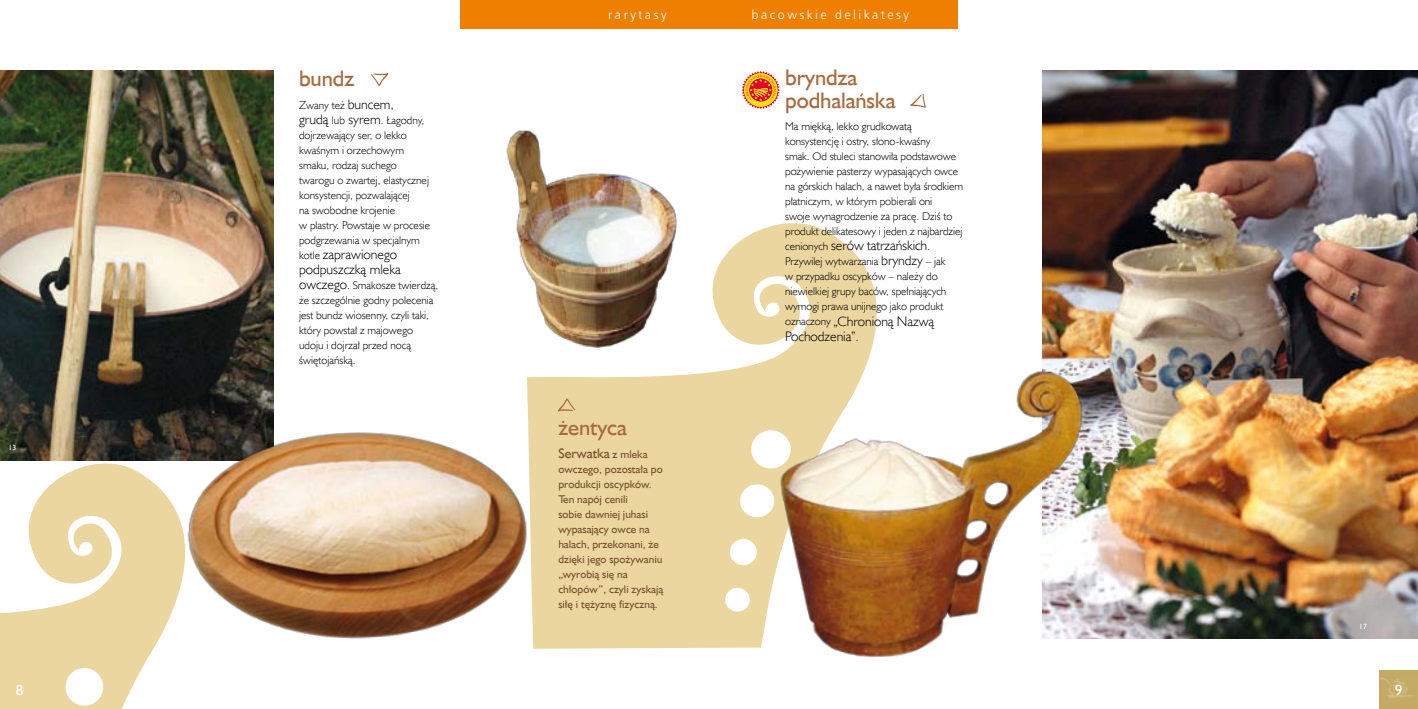
<style>
.page{position:relative;width:1418px;height:709px;background:#fff}
.page>*{position:absolute;margin:0;border:0;box-sizing:border-box;transform-origin:0 0}
.t1{font:22.5px/22.5px "Humanst 521 EU Normal";letter-spacing:-.005em;color:#a86a3d}
.t2{font:15px "Humanst 521 EU Normal";color:#fff}
.t3{font:13.75px/15px "Humanst 521 Lt EU Normal";letter-spacing:-.005em;color:#000}
.t4{font:13.75px "Humanst 521 EU Normal";color:#755430}
.t5{font:12.5px "Humnst 777 Lt EU Normal";letter-spacing:.2em;color:#fff}
.t6{font:11.25px/15px "Humanst 521 Lt EU Normal";letter-spacing:-.005em;color:#000}
.t7{font:11.25px/15px "Humanst 521 EU Normal";color:#755430}
.t8{font:7.5px "Humanst 521 EU Normal";color:#fff}
.s1{font-size:13.75px}
.s2{font-size:11.25px}
</style>
<div class="page">
<svg style="left:527px;top:223px;width:350px;height:425px;fill:#ecd69f"></svg>
<div style="left:751px;top:430px;width:39px;height:38px;background:#fff;border-radius:50%"></div>
<div style="left:740px;top:484px;width:34px;height:33px;background:#fff;border-radius:50%"></div>
<div style="left:729px;top:539px;width:28px;height:26px;background:#fff;border-radius:50%"></div>
<div style="left:725px;top:588px;width:24px;height:23px;background:#fff;border-radius:50%"></div>
<svg style="left:0;top:463px;width:152px;height:246px;fill:#ecd69f"></svg>
<div style="left:65px;top:668px;width:38px;height:37px;background:#fff;border-radius:50%"></div>
<div style="left:1378px;top:670px;width:39px;height:39px;background:#c3a964"></div>
<img style="left:1380px;top:677px;width:36px;height:21px">
<img style="left:1042px;top:71px;width:375px;height:567px">
<img style="left:0;top:71px;width:273px;height:390px">
<svg style="left:371px;top:73px;width:17px;height:13px"></svg>
<img style="left:506px;top:130px;width:174px;height:223px">
<img style="left:776px;top:340px;width:319px;height:318px">
<img style="left:152px;top:397px;width:392px;height:254px">
<svg style="left:558px;top:398px;width:17px;height:13px"></svg>
<svg style="left:910px;top:94px;width:15px;height:14px"></svg>
<div style="left:461px;top:0;width:248px;height:28px;background:#ee7f00"></div>
<div style="left:709px;top:0;width:248px;height:28px;background:#ee7f00"></div>
<svg style="left:741px;top:71px;width:39px;height:38px"></svg>
<p class="t8" style="left:9px;top:442px;width:9px">13</p>
<h1 class="t1" style="left:299px;top:67px;width:57px">bundz</h1>
<p class="t6" style="left:299px;top:97px;width:133px">Zwany też <span class="s1">buncem,<br>grudą</span> lub <span class="s1">syrem</span>. Łagodny, dojrzewający ser, o lekko kwaśnym i orzechowym smaku, rodzaj suchego twarogu o zwartej, elastycznej konsystencji, pozwalającej<br>na swobodne krojenie<br>w plastry. Powstaje w procesie podgrzewania w specjalnym</p>
<p class="t3" style="left:299px;top:246px;width:103px"><span class="s2">kotle</span> zaprawionego podpuszczką mleka</p>
<p class="t6" style="left:299px;top:277px;width:141px"><span class="s1">owczego</span>. Smakosze twierdzą, że szczególnie godny polecenia jest bundz wiosenny, czyli taki, który powstał z majowego udoju i dojrzał przed nocą świętojańską.</p>
<p class="t5" style="left:608px;top:7px;width:60px">rarytasy</p>
<p class="t5" style="left:751px;top:7px;width:159px">bacowskie delikatesy</p>
<h1 class="t1" style="left:558px;top:416px;width:70px">żentyca</h1>
<p class="t4" style="left:558px;top:445px;width:91px">Serwatka <span class="s2">z mleka</span></p>
<p class="t7" style="left:558px;top:461px;width:106px">owczego, pozostała po produkcji oscypków.<br>Ten napój cenili<br>sobie dawniej juhasi wypasający owce na halach, przekonani, że dzięki jego spożywaniu „wyrobią się na chłopów”, czyli zyskają siłę i tężyznę fizyczną.</p>
<h1 class="t1" style="left:785px;top:66px;width:112px">bryndza podhalańska</h1>
<p class="t6" style="left:785px;top:119px;width:179px">Ma miękką, lekko grudkowatą konsystencję i ostry, słono-kwaśny<br>smak. Od stuleci stanowiła podstawowe pożywienie pasterzy wypasających owce na górskich halach, a nawet była środkiem płatniczym, w którym pobierali oni<br>swoje wynagrodzenie za pracę. Dziś to produkt delikatesowy i jeden z najbardziej</p>
<p class="t3" style="left:785px;top:238px;width:146px"><span class="s2">cenionych</span> serów tatrzańskich<span class="s2">.</span></p>
<p class="t6" style="left:785px;top:254px;width:163px">Przywilej wytwarzania <span class="s1">bryndzy</span> – jak w przypadku oscypków – należy do niewielkiej grupy baców, spełniających wymogi prawa unijnego jako produkt</p>
<p class="t3" style="left:785px;top:313px;width:150px"><span class="s2">oznaczony</span> „Chronioną Nazwą<br>Pochodzenia”<span class="s2">.</span></p>
<p class="t8" style="left:1359px;top:621px;width:9px">17</p>
<h2 class="t2" style="left:16px;top:680px;width:9px">8</h2>
<h2 class="t2" style="left:1394px;top:680px;width:9px">9</h2>
</div>
